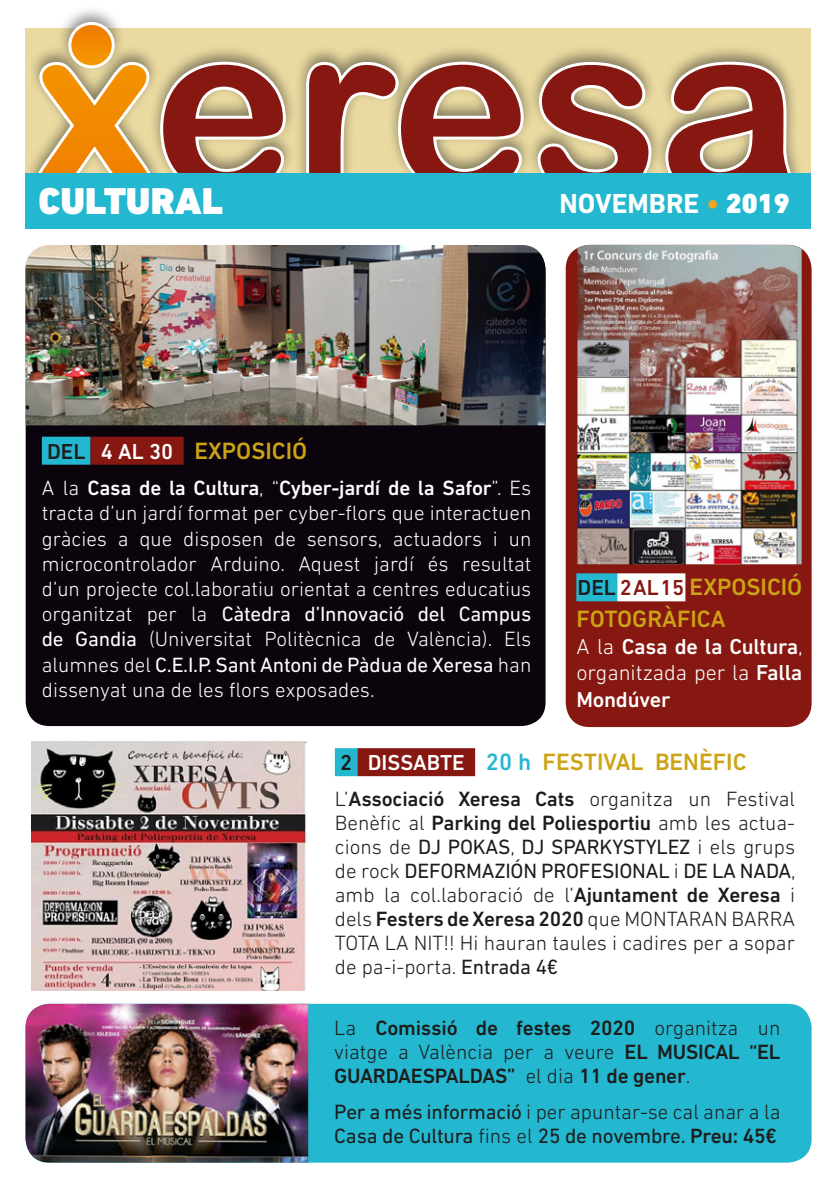
<style>
.page{position:relative;width:840px;height:1191px;background:#fff}
.page>*{position:absolute;margin:0;border:0;box-sizing:border-box;transform-origin:0 0}
.t1{font:235.8px "Arial Rounded MT Bold";color:#861811}
.t2{font:900 38px "DIN Next LT Pro";color:#fff}
.t3{font:700 28px "DIN Next LT Pro";color:#fff}
.t4{font:500 24px/32px "DIN Next LT Pro";color:#cca314}
.t5{font:500 22px/26.4px "DIN Next LT Pro";letter-spacing:-.01em;color:#fff;text-align:justify}
.t6{font:300 21px/25.2px "DIN Next LT Pro";color:#fff;text-align:justify}
.t7{font:300 21px/24px "DIN Next LT Pro";color:#1c1c1a;text-align:justify}
.t8{font:500 21px/24px "DIN Next LT Pro";letter-spacing:-.01em;color:#1c1c1a;text-align:justify}
.t9{font:21px/24px "DIN Next LT Pro";letter-spacing:-.01em;color:#1c1c1a}
.s1{color:#fff}
.s2{color:#f3a420}
.s3{font-weight:900}
.s4{font-size:22px;color:#1c1c1a}
.s5{font-size:22px;color:#fff}
.s6{font-weight:500}
.s7{font-weight:400}
.s8{font-size:22px;color:#861811}
.s9{font-weight:300}
.s10{color:#24b7d0}
</style>
<div class="page">
<div style="left:24px;top:5px;width:779px;height:197px;background:#1c1c1a;opacity:.5"></div>
<svg style="left:33px;top:58px;width:256px;height:115px"></svg>
<svg style="left:303px;top:58px;width:223px;height:115px"></svg>
<svg style="left:533px;top:58px;width:121px;height:115px"></svg>
<svg style="left:662px;top:58px;width:133px;height:115px"></svg>
<svg style="left:70px;top:23px;width:43px;height:44px"></svg>
<div style="left:68px;top:22px;width:47px;height:46px;border:3px solid #fff;border-radius:50%"></div>
<div style="left:25px;top:173px;width:785px;height:55px;background:#24b7d0"></div>
<div style="left:334px;top:748px;width:23px;height:28px;background:#24b7d0"></div>
<div style="left:357px;top:748px;width:118px;height:28px;background:#861811"></div>
<img style="left:31px;top:742px;width:275px;height:248px">
<div style="left:26px;top:1003px;width:785px;height:159px;background:#24b7d0;border-radius:24px"></div>
<img style="left:26px;top:1003px;width:282px;height:159px">
<div style="left:26px;top:246px;width:519px;height:480px;background:#0c040c;border-radius:24px"></div>
<img style="left:26px;top:245px;width:519px;height:180px">
<div style="left:42px;top:437px;width:48px;height:28px;background:#24b7d0"></div>
<div style="left:90px;top:437px;width:93px;height:28px;background:#861811"></div>
<div style="left:565px;top:245px;width:246px;height:482px;background:#861811;border-radius:24px"></div>
<img style="left:577px;top:245px;width:224px;height:319px">
<div style="left:576px;top:573px;width:41px;height:28px;background:#24b7d0"></div>
<div style="left:617px;top:573px;width:68px;height:28px;background:#fff"></div>
<svg style="left:685px;top:573px;width:1px;height:28px"></svg>
<h1 class="t1" style="left:33px;top:-33px;width:767px"><span class="s1">x</span>eresa</h1>
<h2 class="t2" style="left:39px;top:179px;width:186px">CULTURAL</h2>
<h3 class="t3" style="left:559px;top:187px;width:232px">NOVEMBRE <span class="s2">•</span> <span class="s3">2019</span></h3>
<p class="t4" style="left:47px;top:434px;width:261px"><span class="s4">DEL</span> <span class="s5">4 AL 30</span> EXPOSICIÓ</p>
<p class="t6" style="left:42px;top:475px;width:491px">A la <span class="s6">Casa de la Cultura</span>, “<span class="s6">Cyber-jardí de la Safor</span>”. Es tracta d’un jardí format per cyber-flors que interactuen gràcies a que disposen de sensors, actuadors i un microcontrolador Arduino. Aquest jardí és resultat d’un projecte col.laboratiu orientat a centres educatius organitzat per la <span class="s7">Càtedra d’Innovació del Campus de Gandia</span> (Universitat Politècnica de València). Els alumnes del <span class="s7">C.E.I.P. Sant Antoni de Pàdua de Xeresa</span> han dissenyat una de les flors exposades.</p>
<p class="t4" style="left:576px;top:571px;width:227px"><span class="s4">DEL</span> <span class="s8">2 AL 15</span> EXPOSICIÓ<br>FOTOGRÀFICA</p>
<p class="t5" style="left:576px;top:633px;width:228px"><span class="s9">A la</span> Casa de la Cultura<span class="s9">, organitzada per la</span> Falla Mondúver</p>
<p class="t4" style="left:340px;top:746px;width:407px"><span class="s4">2</span> <span class="s5">DISSABTE</span> <span class="s10">20 h</span> FESTIVAL BENÈFIC</p>
<p class="t7" style="left:334px;top:786px;width:462px">L’<span class="s6">Associació Xeresa Cats</span> organitza un Festival Benèfic al <span class="s6">Parking del Poliesportiu</span> amb les actua&shy;cions de <span class="s7">DJ POKAS</span>, <span class="s7">DJ SPARKYSTYLEZ</span> i els grups de rock <span class="s7">DEFORMAZIÓN PROFESIONAL</span> i <span class="s7">DE LA NADA</span>, amb la col.laboració de l’<span class="s6">Ajuntament de Xeresa</span> i dels <span class="s6">Festers de Xeresa 2020</span> que MONTARAN BARRA TOTA LA NIT!! Hi hauran taules i cadires per a sopar de pa-i-porta. <span class="s7">Entrada 4€</span></p>
<p class="t8" style="left:334px;top:1016px;width:447px"><span class="s9">La</span> Comissió de festes 2020 <span class="s9">organitza un viatge a València per a veure</span> EL MUSICAL “EL GUARDAESPALDAS” <span class="s9">el dia</span> 11 de gener<span class="s9">.</span></p>
<p class="t9" style="left:334px;top:1099px;width:447px">Per a més informació <span class="s9">i per apuntar-se cal anar a la<br></span>Casa de Cultura <span class="s9">fins el</span> 25 de novembre. <span class="s6">Preu: 45€</span></p>
</div>
